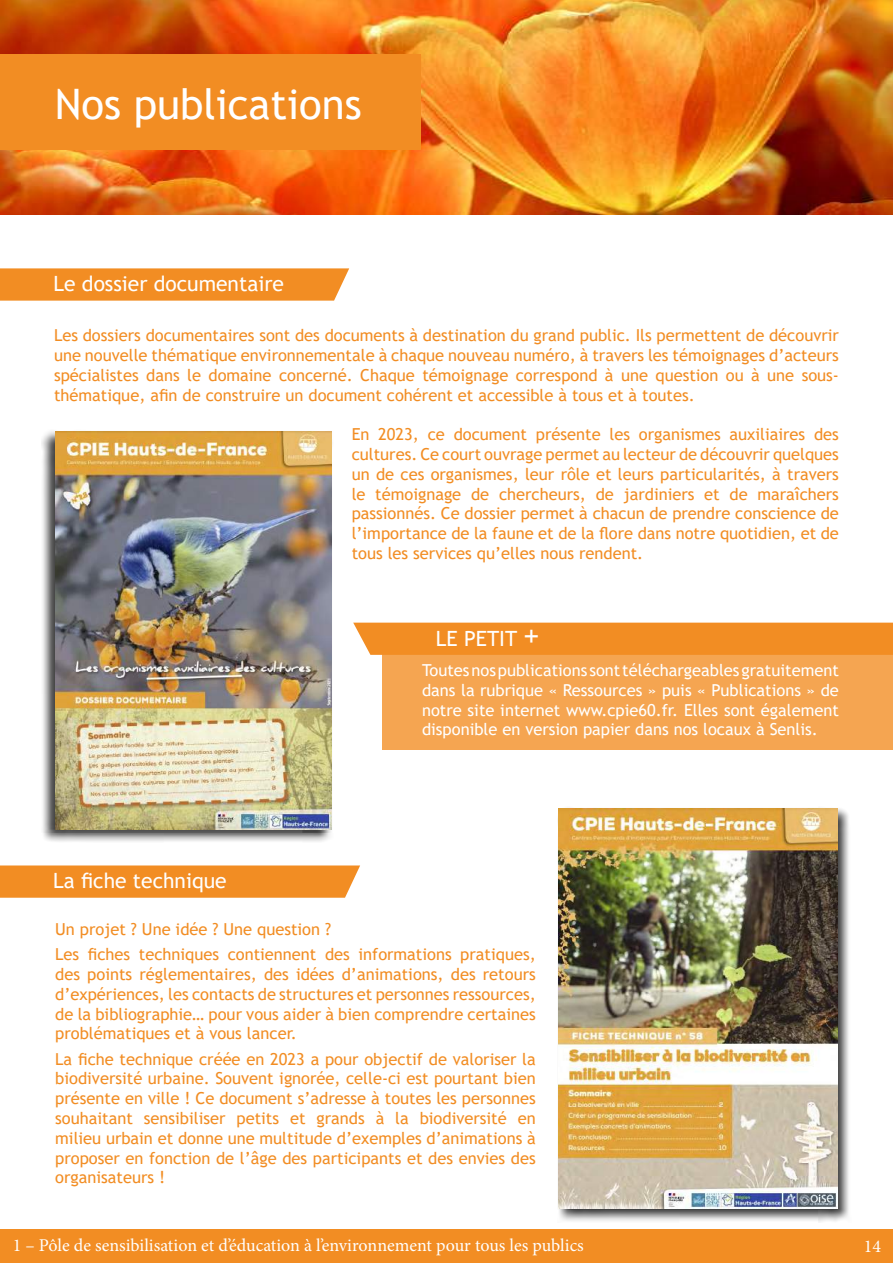
<style>
.page{position:relative;width:893px;height:1263px;background:#fff}
.page>*{position:absolute;margin:0;border:0;box-sizing:border-box;transform-origin:0 0}
.t1{font:42px "Trebuchet MS";color:#fff}
.t2{font:21px "Trebuchet MS";color:#fff}
.t3{font:18px "Minion Pro";color:#fff}
.t4{font:16.5px/19.8px "Trebuchet MS";color:#f28d23;text-align:justify}
.t5{font:16.5px/19.8px "Trebuchet MS";color:#fff;text-align:justify}
.s1{font-size:31.5px}
</style>
<div class="page">
<div style="left:0;top:1229px;width:893px;height:34px;background:#f28d23"></div>
<img style="left:0;top:0;width:893px;height:215px">
<svg style="left:0;top:865px;width:360px;height:33px;background:#f2912c"></svg>
<svg style="left:0;top:268px;width:349px;height:33px;background:#f2922c"></svg>
<div style="left:383px;top:639px;width:510px;height:110px;background:#f5a551"></div>
<div style="left:353px;top:623px;width:540px;height:32px;background:#f28d23"></div>
<div style="left:41px;top:429px;width:292px;height:414px;background:#000;opacity:.75"></div>
<img style="left:55px;top:432px;width:277px;height:397px">
<div style="left:557px;top:806px;width:294px;height:417px;background:#000;opacity:.75"></div>
<img style="left:558px;top:809px;width:279px;height:400px">
<div style="left:0;top:55px;width:420px;height:95px;background:#f28d23"></div>
<h1 class="t1" style="left:55px;top:78px;width:309px">Nos publications</h1>
<p class="t2" style="left:54px;top:271px;width:232px">Le dossier documentaire</p>
<p class="t4" style="left:54px;top:325px;width:786px">Les dossiers documentaires sont des documents à destination du grand public. Ils permettent de découvrir une nouvelle thématique environnementale à chaque nouveau numéro, à travers les témoignages d’acteurs spécialistes dans le domaine concerné. Chaque témoignage correspond à une question ou à une sous&shy;thématique, afin de construire un document cohérent et accessible à tous et à toutes.</p>
<p class="t4" style="left:352px;top:424px;width:489px">En 2023, ce document présente les organismes auxiliaires des cultures. Ce court ouvrage permet au lecteur de découvrir quelques un de ces organismes, leur rôle et leurs particularités, à travers le témoignage de chercheurs, de jardiniers et de maraîchers passionnés. Ce dossier permet à chacun de prendre conscience de l’importance de la faune et de la flore dans notre quotidien, et de tous les services qu’elles nous rendent.</p>
<p class="t2" style="left:436px;top:625px;width:105px">LE PETIT <span class="s1">+</span></p>
<p class="t5" style="left:422px;top:660px;width:418px">Toutes nos publications sont téléchargeables gratuitement dans la rubrique « Ressources » puis « Publications » de notre site internet www.cpie60.fr. Elles sont également disponible en version papier dans nos locaux à Senlis.</p>
<p class="t2" style="left:53px;top:867px;width:175px">La fiche technique</p>
<p class="t4" style="left:55px;top:916px;width:482px;line-height:25.2px">Un projet ? Une idée ? Une question ?<br>Les fiches techniques contiennent des informations pratiques,</p>
<p class="t4" style="left:55px;top:964px;width:482px">des points réglementaires, des idées d’animations, des retours d’expériences, les contacts de structures et personnes ressources, de la bibliographie… pour vous aider à bien comprendre certaines problématiques et à vous lancer.</p>
<p class="t4" style="left:55px;top:1049px;width:482px">La fiche technique créée en 2023 a pour objectif de valoriser la biodiversité urbaine. Souvent ignorée, celle-ci est pourtant bien présente en ville ! Ce document s’adresse à toutes les personnes souhaitant sensibiliser petits et grands à la biodiversité en milieu urbain et donne une multitude d’exemples d’animations à proposer en fonction de l’âge des participants et des envies des organisateurs !</p>
<p class="t3" style="left:13px;top:1233px;width:573px">1 – Pôle de sensibilisation et d’éducation à l’environnement pour tous les publics</p>
<p class="t3" style="left:864px;top:1234px;width:19px">14</p>
</div>
